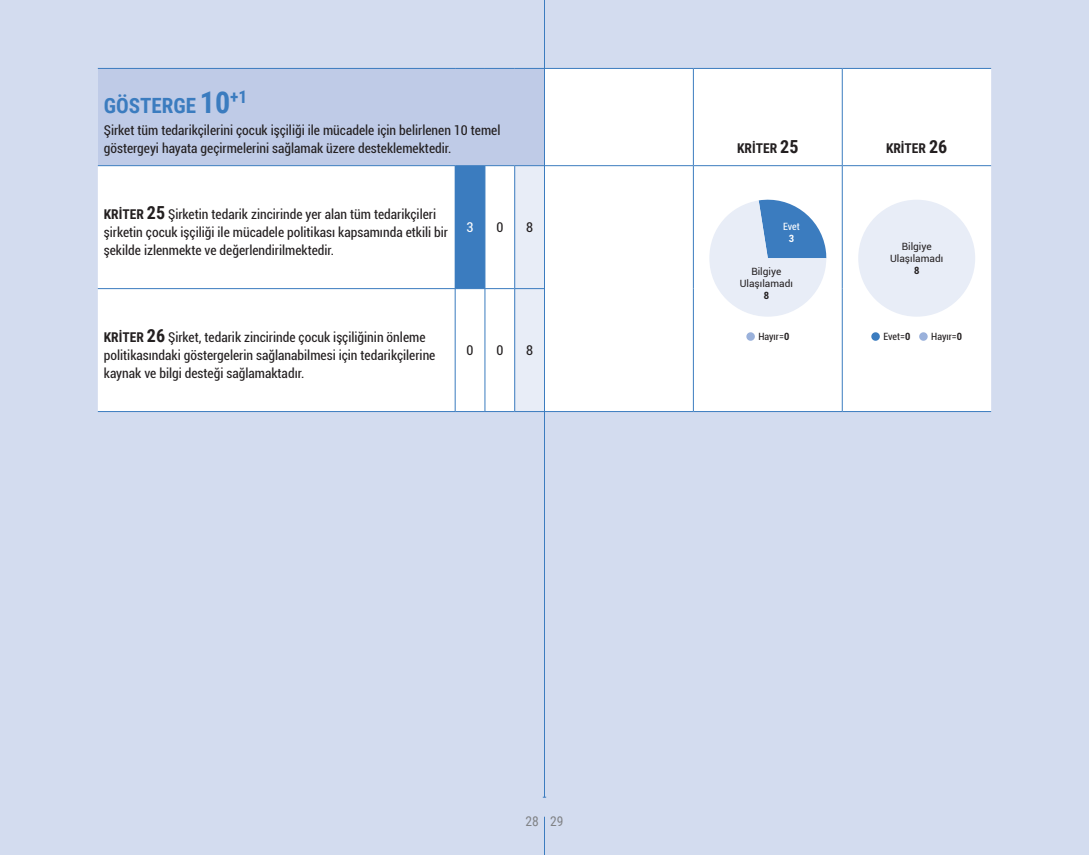
<style>
.page{position:relative;width:1089px;height:855px;background:#d3dcef}
.page>*{position:absolute;margin:0;border:0;box-sizing:border-box;transform-origin:0 0}
.t1{font:700 21px "Roboto Condensed";color:#3b7cbf}
.t2{font:condensed 13.5px/18px "Roboto";color:#231f20}
.t3{font:700 13.5px "Roboto Condensed";color:#231f20}
.t4{font:13.5px "Roboto Condensed";color:#808285}
.t5{font:condensed 13.5px "Roboto";color:#fff}
.t6{font:10.05px/12px "Roboto";color:#231f20;text-align:center}
.t7{font:condensed 10.05px "Roboto";color:#231f20}
.t8{font:condensed 10.05px "Roboto";color:#fff}
.t9{font:700 condensed 10.05px "Roboto";color:#231f20}
.t10{font:700 condensed 10.05px "Roboto";color:#fff}
.s1{font-size:30px}
.s2{font-family:"Roboto Condensed";font-weight:700;font-stretch:normal}
.s3{font-family:"Roboto Condensed";font-weight:700;font-stretch:normal;font-size:18px}
.s4{font-size:18px}
.s5{font-weight:700}
</style>
<div class="page">
<hr style="left:544px;top:816px;width:1px;height:39px;background:#3b7cbf">
<div style="left:98px;top:68px;width:446px;height:98px;background:#bfcbe7"></div>
<div style="left:545px;top:69px;width:446px;height:342px;background:#fff"></div>
<div style="left:98px;top:166px;width:357px;height:245px;background:#fff"></div>
<hr style="left:98px;top:68px;width:357px;height:1px;background:#3b7cbf">
<hr style="left:455px;top:68px;width:30px;height:1px;background:#3b7cbf">
<svg style="left:485px;top:68px;width:29px;height:1px"></svg>
<hr style="left:514px;top:68px;width:30px;height:1px;background:#3b7cbf">
<hr style="left:544px;top:68px;width:149px;height:1px;background:#3b7cbf">
<hr style="left:693px;top:68px;width:149px;height:1px;background:#3b7cbf">
<hr style="left:693px;top:69px;width:1px;height:96px;background:#3b7cbf">
<hr style="left:842px;top:68px;width:149px;height:1px;background:#3b7cbf">
<hr style="left:842px;top:69px;width:1px;height:96px;background:#3b7cbf">
<hr style="left:98px;top:165px;width:357px;height:1px;background:#3b7cbf">
<hr style="left:544px;top:165px;width:149px;height:1px;background:#3b7cbf">
<hr style="left:693px;top:165px;width:149px;height:1px;background:#3b7cbf">
<hr style="left:693px;top:166px;width:1px;height:122px;background:#3b7cbf">
<hr style="left:842px;top:165px;width:149px;height:1px;background:#3b7cbf">
<hr style="left:842px;top:166px;width:1px;height:122px;background:#3b7cbf">
<hr style="left:693px;top:288px;width:1px;height:123px;background:#3b7cbf">
<hr style="left:842px;top:288px;width:1px;height:123px;background:#3b7cbf">
<hr style="left:544px;top:411px;width:149px;height:1px;background:#3b7cbf">
<hr style="left:693px;top:411px;width:149px;height:1px;background:#3b7cbf">
<hr style="left:842px;top:411px;width:149px;height:1px;background:#3b7cbf">
<hr style="left:98px;top:288px;width:357px;height:1px;background:#3b7cbf">
<hr style="left:98px;top:411px;width:357px;height:1px;background:#3b7cbf">
<svg style="left:455px;top:165px;width:89px;height:247px;background:#d0deef"></svg>
<hr style="left:514px;top:411px;width:30px;height:1px;background:#3b7cbf">
<div style="left:746px;top:332px;width:9px;height:9px;background:#9ab1db;border-radius:50%"></div>
<svg style="left:709px;top:195px;width:117px;height:122px;background:#cadaed"></svg>
<div style="left:919px;top:332px;width:8px;height:9px;background:#9ab1db;border-radius:50%"></div>
<div style="left:871px;top:332px;width:8px;height:9px;background:#3b7cbf;border-radius:50%"></div>
<div style="left:858px;top:200px;width:117px;height:117px;background:#e8edf7;border-radius:50%"></div>
<hr style="left:544px;top:0;width:1px;height:797px;background:#3b7cbf">
<h1 class="t1" style="left:104px;top:90px;width:145px">GÖSTERGE <span class="s1">10</span><sup>+1</sup></h1>
<p class="t2" style="left:104px;top:121px;width:398px">Şirket tüm tedarikçilerini çocuk işçiliği ile mücadele için belirlenen 10 temel göstergeyi hayata geçirmelerini sağlamak üzere desteklemektedir.</p>
<p class="t2" style="left:104px;top:204px;width:346px"><span class="s2">KRİTER</span> <span class="s3">25</span> Şirketin tedarik zincirinde yer alan tüm tedarikçileri şirketin çocuk işçiliği ile mücadele politikası kapsamında etkili bir şekilde izlenmekte ve değerlendirilmektedir.</p>
<p class="t5" style="left:466px;top:218px;width:8px">3</p>
<p class="t2" style="left:496px;top:218px;width:8px">0</p>
<p class="t2" style="left:526px;top:218px;width:8px">8</p>
<p class="t2" style="left:104px;top:327px;width:333px"><span class="s2">KRİTER</span> <span class="s3">26</span> Şirket, tedarik zincirinde çocuk işçiliğinin önleme politikasındaki göstergelerin sağlanabilmesi için tedarikçilerine kaynak ve bilgi desteği sağlamaktadır.</p>
<p class="t2" style="left:466px;top:341px;width:8px">0</p>
<p class="t2" style="left:496px;top:341px;width:8px">0</p>
<p class="t2" style="left:526px;top:341px;width:8px">8</p>
<p class="t4" style="left:525px;top:812px;width:40px">28 29</p>
<p class="t3" style="left:737px;top:139px;width:63px">KRİTER <span class="s4">25</span></p>
<p class="t3" style="left:886px;top:139px;width:63px">KRİTER <span class="s4">26</span></p>
<p class="t8" style="left:783px;top:220px;width:18px">Evet</p>
<p class="t10" style="left:788px;top:232px;width:7px">3</p>
<p class="t6" style="left:739px;top:265px;width:55px">Bilgiye<br>Ulaşılamadı</p>
<p class="t9" style="left:763px;top:289px;width:7px">8</p>
<p class="t7" style="left:758px;top:330px;width:32px">Hayır=<span class="s5">0</span></p>
<p class="t6" style="left:890px;top:240px;width:55px">Bilgiye<br>Ulaşılamadı</p>
<p class="t9" style="left:914px;top:263px;width:7px">8</p>
<p class="t7" style="left:883px;top:330px;width:28px">Evet=<span class="s5">0</span></p>
<p class="t7" style="left:931px;top:330px;width:32px">Hayır=<span class="s5">0</span></p>
</div>
